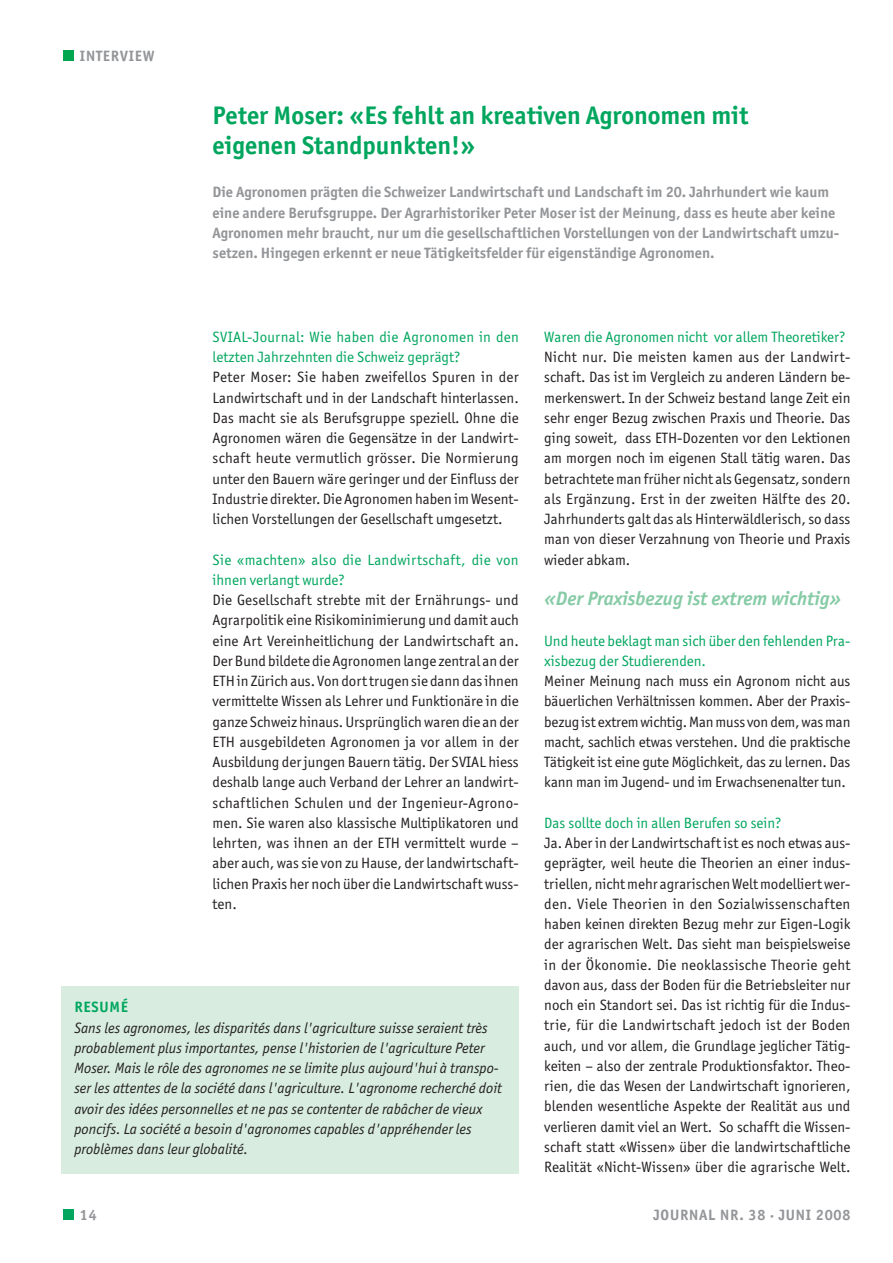
<style>
.page{position:relative;width:893px;height:1263px;background:#fff}
.page>*{position:absolute;margin:0;border:0;box-sizing:border-box;transform-origin:0 0}
.t1{font:700 25.5px/30px "Officina San ITC";color:#00a65e}
.t2{font:italic 700 19.5px "Officina San ITC";color:#86cba6}
.t3{font:15px/20.2px "Officina San ITC";color:#231f20;text-align:justify}
.t4{font:italic 15px/20.2px "Officina San ITC";color:#231f20}
.t5{font:700 15px/20.2px "Officina San ITC";color:#939598}
.t6{font:15px/20.2px "Officina San ITC";color:#00a65e}
.t7{font:15px/20.2px "Officina San ITC";letter-spacing:.02em;color:#00a65e}
.t8{font:700 15px "Officina San ITC";letter-spacing:.055em;color:#939598}
.t9{font:700 15px "Officina San ITC";letter-spacing:.055em;color:#00a65e}
</style>
<div class="page">
<div style="left:63px;top:1209px;width:11px;height:11px;background:#00a65e"></div>
<div style="left:63px;top:50px;width:11px;height:11px;background:#00a650"></div>
<div style="left:62px;top:986px;width:457px;height:188px;background:#d8ede0"></div>
<p class="t8" style="left:80px;top:49px;width:76px">INTERVIEW</p>
<h1 class="t1" style="left:213px;top:101px;width:537px">Peter Moser: «Es fehlt an kreativen Agronomen mit eigenen Standpunkten!»</h1>
<p class="t5" style="left:213px;top:183px;width:628px">Die Agronomen prägten die Schweizer Landwirtschaft und Landschaft im 20. Jahrhundert wie kaum eine andere Berufsgruppe. Der Agrarhistoriker Peter Moser ist der Meinung, dass es heute aber keine Agronomen mehr braucht, nur um die gesellschaftlichen Vorstellungen von der Landwirtschaft umzu&shy;setzen. Hingegen erkennt er neue Tätigkeitsfelder für eigenständige Agronomen.</p>
<p class="t6" style="left:213px;top:327px;width:308px">SVIAL-Journal: Wie haben die Agronomen in den letzten Jahrzehnten die Schweiz geprägt?</p>
<p class="t3" style="left:213px;top:368px;width:308px">Peter Moser: Sie haben zweifellos Spuren in der Landwirtschaft und in der Landschaft hinterlassen.<br>Das macht sie als Berufsgruppe speziell. Ohne die Agronomen wären die Gegensätze in der Landwirt&shy;schaft heute vermutlich grösser. Die Normierung unter den Bauern wäre geringer und der Einfluss der Industrie direkter. Die Agronomen haben im Wesent&shy;lichen Vorstellungen der Gesellschaft umgesetzt.</p>
<p class="t7" style="left:213px;top:550px;width:308px">Sie «machten» also die Landwirtschaft, die von ihnen verlangt wurde?</p>
<p class="t3" style="left:213px;top:590px;width:308px">Die Gesellschaft strebte mit der Ernährungs- und Agrarpolitik eine Risikominimierung und damit auch eine Art Vereinheitlichung der Landwirtschaft an.<br>Der Bund bildete die Agronomen lange zentral an der ETH in Zürich aus. Von dort trugen sie dann das ihnen vermittelte Wissen als Lehrer und Funktionäre in die ganze Schweiz hinaus. Ursprünglich waren die an der ETH ausgebildeten Agronomen ja vor allem in der Ausbildung der jungen Bauern tätig. Der SVIAL hiess deshalb lange auch Verband der Lehrer an landwirt&shy;schaftlichen Schulen und der Ingenieur-Agrono&shy;men. Sie waren also klassische Multiplikatoren und lehrten, was ihnen an der ETH vermittelt wurde – aber auch, was sie von zu Hause, der landwirtschaft&shy;lichen Praxis her noch über die Landwirtschaft wuss&shy;ten.</p>
<p class="t9" style="left:74px;top:1000px;width:55px">RESUMÉ</p>
<p class="t4" style="left:74px;top:1018px;width:429px">Sans les agronomes, les disparités dans l'agriculture suisse seraient très probablement plus importantes, pense l'historien de l'agriculture Peter Moser. Mais le rôle des agronomes ne se limite plus aujourd'hui à transpo&shy;ser les attentes de la société dans l'agriculture. L'agronome recherché doit avoir des idées personnelles et ne pas se contenter de rabâcher de vieux poncifs. La société a besoin d'agronomes capables d'appréhender les problèmes dans leur globalité.</p>
<p class="t6" style="left:544px;top:327px;width:303px">Waren die Agronomen nicht vor allem Theoretiker?</p>
<p class="t3" style="left:544px;top:347px;width:308px">Nicht nur. Die meisten kamen aus der Landwirt&shy;schaft. Das ist im Vergleich zu anderen Ländern be&shy;merkenswert. In der Schweiz bestand lange Zeit ein sehr enger Bezug zwischen Praxis und Theorie. Das ging soweit, dass ETH-Dozenten vor den Lektionen am morgen noch im eigenen Stall tätig waren. Das betrachtete man früher nicht als Gegensatz, sondern als Ergänzung. Erst in der zweiten Hälfte des 20.<br>Jahrhunderts galt das als Hinterwäldlerisch, so dass man von dieser Verzahnung von Theorie und Praxis wieder abkam.</p>
<h2 class="t2" style="left:544px;top:589px;width:299px">«Der Praxisbezug ist extrem wichtig»</h2>
<p class="t6" style="left:544px;top:631px;width:308px">Und heute beklagt man sich über den fehlenden Pra&shy;xisbezug der Studierenden.</p>
<p class="t3" style="left:544px;top:671px;width:308px">Meiner Meinung nach muss ein Agronom nicht aus bäuerlichen Verhältnissen kommen. Aber der Praxis&shy;bezug ist extrem wichtig. Man muss von dem, was man macht, sachlich etwas verstehen. Und die praktische Tätigkeit ist eine gute Möglichkeit, das zu lernen. Das kann man im Jugend- und im Erwachsenenalter tun.</p>
<p class="t6" style="left:544px;top:813px;width:239px">Das sollte doch in allen Berufen so sein?</p>
<p class="t3" style="left:544px;top:833px;width:308px">Ja. Aber in der Landwirtschaft ist es noch etwas aus&shy;geprägter, weil heute die Theorien an einer indus&shy;triellen, nicht mehr agrarischen Welt modelliert wer&shy;den. Viele Theorien in den Sozialwissenschaften haben keinen direkten Bezug mehr zur Eigen-Logik der agrarischen Welt. Das sieht man beispielsweise in der Ökonomie. Die neoklassische Theorie geht davon aus, dass der Boden für die Betriebsleiter nur noch ein Standort sei. Das ist richtig für die Indus&shy;trie, für die Landwirtschaft jedoch ist der Boden auch, und vor allem, die Grundlage jeglicher Tätig&shy;keiten – also der zentrale Produktionsfaktor. Theo&shy;rien, die das Wesen der Landwirtschaft ignorieren, blenden wesentliche Aspekte der Realität aus und verlieren damit viel an Wert. So schafft die Wissen&shy;schaft statt «Wissen» über die landwirtschaftliche Realität «Nicht-Wissen» über die agrarische Welt.</p>
<p class="t5" style="left:80px;top:1205px;width:18px">14</p>
<p class="t8" style="left:653px;top:1207px;width:198px">JOURNAL NR. 38 · JUNI 2008</p>
</div>
